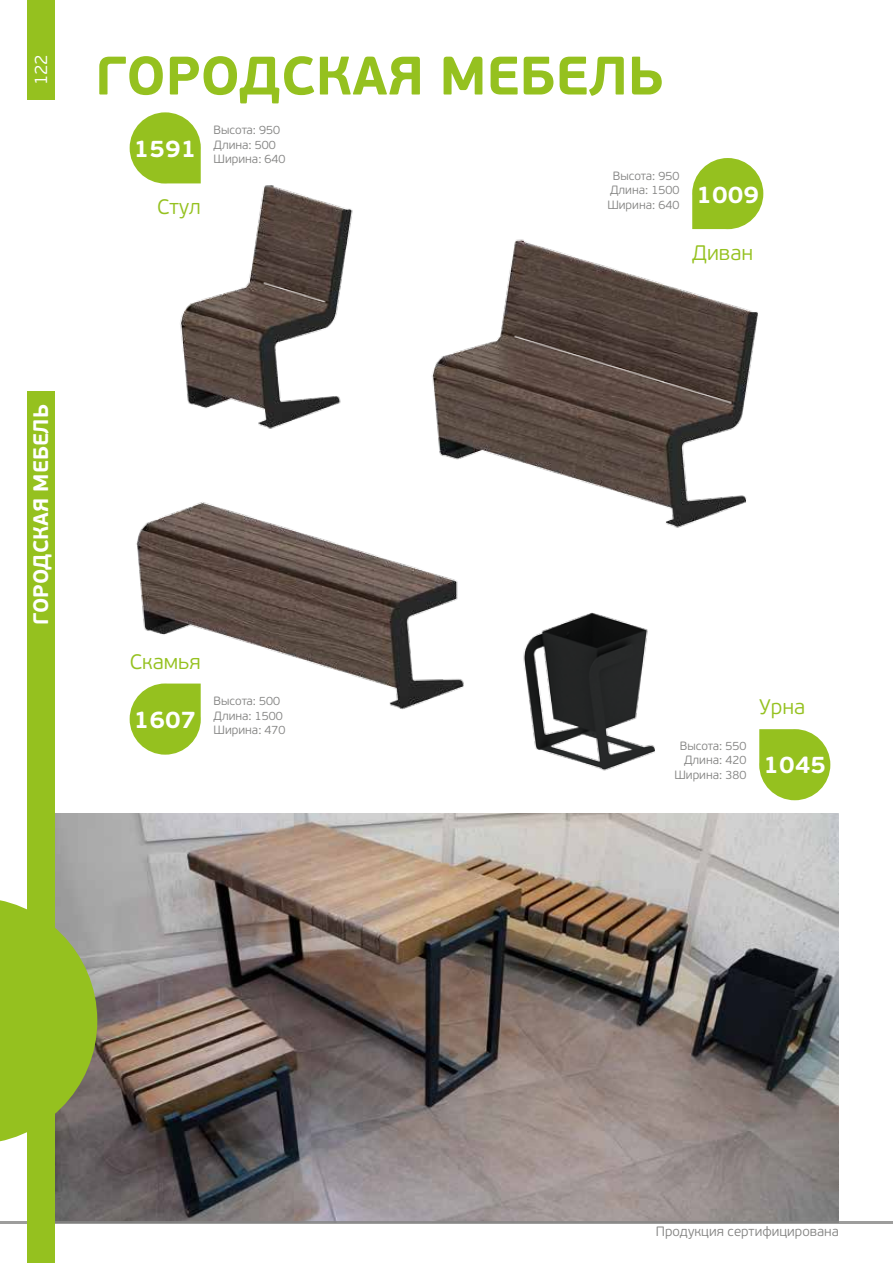
<style>
.page{position:relative;width:893px;height:1263px;background:#fff}
.page>*{position:absolute;margin:0;border:0;box-sizing:border-box;transform-origin:0 0}
.t1{font:700 54px "PF Beau Sans Pro";color:#95c11f}
.t2{font:700 24px "PF Beau Sans Pro";color:#fff}
.t3{font:300 21px "PF Beau Sans Pro";color:#95c11f}
.t4{font:700 21px "PF Beau Sans Pro";color:#fff}
.t5{font:300 18px "PF Beau Sans Pro";color:#fff}
.t6{font:300 13.5px "PF Beau Sans Pro";color:#858584}
.t7{font:300 12px/14.4px "PF Beau Sans Pro";color:#858584}
</style>
<div class="page">
<img style="left:129px;top:502px;width:335px;height:222px">
<img style="left:180px;top:185px;width:173px;height:244px">
<img style="left:523px;top:612px;width:132px;height:159px">
<img style="left:422px;top:229px;width:336px;height:305px">
<img style="left:54px;top:813px;width:785px;height:409px">
<svg style="left:130px;top:112px;width:71px;height:72px"></svg>
<svg style="left:130px;top:683px;width:71px;height:72px"></svg>
<svg style="left:692px;top:158px;width:71px;height:71px;background:#a6ca43"></svg>
<svg style="left:759px;top:729px;width:71px;height:71px;background:#a6ca43"></svg>
<hr style="left:0;top:1222px;width:893px;height:2px;background:#858584">
<div style="left:27px;top:0;width:27px;height:100px;background:#95c11f"></div>
<div style="left:27px;top:392px;width:27px;height:871px;background:#95c11f"></div>
<svg style="left:0;top:897px;width:97px;height:247px"></svg>
<h3 class="t5" style="left:31px;top:85px;width:33px;rotate:-90deg">122</h3>
<h1 class="t1" style="left:95px;top:43px;width:570px">ГОРОДСКАЯ МЕБЕЛЬ</h1>
<h2 class="t2" style="left:134px;top:134px;width:64px">1591</h2>
<h3 class="t3" style="left:157px;top:195px;width:45px">Стул</h3>
<p class="t7" style="left:214px;top:123px;width:74px">Высота: 950<br>Длина: 500<br>Ширина: 640</p>
<p class="t7" style="left:607px;top:168px;width:74px;text-align:center">Высота: 950<br>Длина: 1500<br>Ширина: 640</p>
<h2 class="t2" style="left:696px;top:180px;width:64px">1009</h2>
<h3 class="t3" style="left:692px;top:241px;width:63px">Диван</h3>
<h3 class="t4" style="left:28px;top:625px;width:223px;rotate:-90deg">ГОРОДСКАЯ МЕБЕЛЬ</h3>
<h3 class="t3" style="left:130px;top:650px;width:72px">Скамья</h3>
<h2 class="t2" style="left:134px;top:705px;width:64px">1607</h2>
<p class="t7" style="left:214px;top:694px;width:74px">Высота: 500<br>Длина: 1500<br>Ширина: 470</p>
<p class="t7" style="left:674px;top:738px;width:74px;text-align:right">Высота: 550<br>Длина: 420<br>Ширина: 380</p>
<h3 class="t3" style="left:759px;top:695px;width:48px">Урна</h3>
<h2 class="t2" style="left:763px;top:750px;width:64px">1045</h2>
<p class="t6" style="left:656px;top:1224px;width:185px">Продукция сертифицирована</p>
</div>
